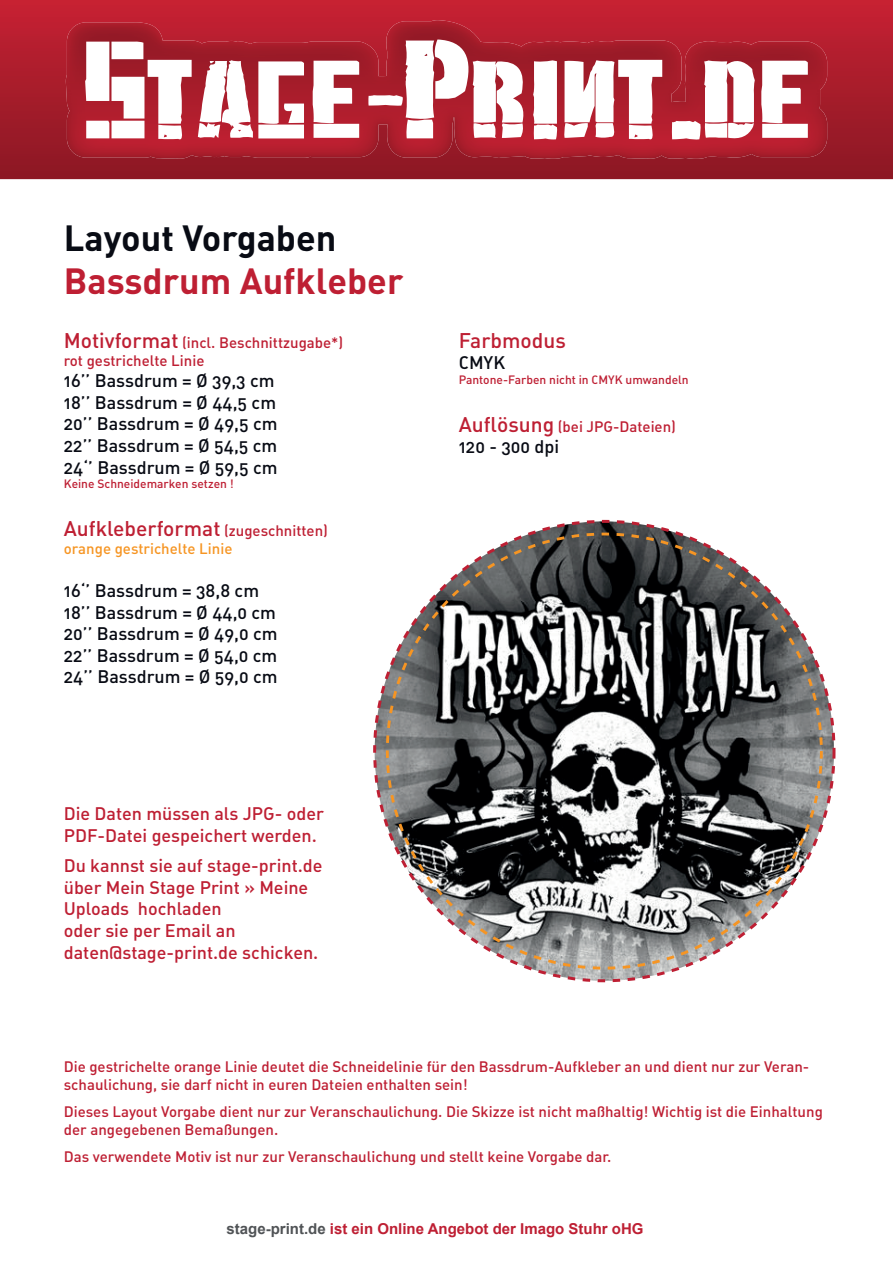
<style>
.page{position:relative;width:893px;height:1263px;background:#fff}
.page>*{position:absolute;margin:0;border:0;box-sizing:border-box;transform-origin:0 0}
.t1{font:36px "DIN Bold Alternate";color:#be1f33}
.t2{font:36px "DIN Bold Alternate";color:#080b14}
.t3{font:21px "DIN Medium Alternate";color:#be1f33}
.t4{font:18px/21.6px "DIN Medium Alternate";color:#080b14}
.t5{font:18px/21.6px "DIN Medium Alternate";color:#be1f33}
.t6{font:15px/18px "DIN Medium Alternate";color:#be1f33}
.t7{font:700 15px "Arial";color:#be1f33}
.t8{font:15px "DIN Medium Alternate";color:#f69523}
.t9{font:12px "DIN Medium Alternate";color:#be1f33}
.s1{font-size:21px}
.s2{font-size:15px}
.s3{color:#505356}
</style>
<div class="page">
<svg style="left:0;top:0;width:893px;height:179px;background:#aa1c2b"></svg>
<img style="left:66px;top:20px;width:559px;height:139px">
<svg style="left:85px;top:39px;width:723px;height:102px"></svg>
<img style="left:375px;top:521px;width:459px;height:460px;border-radius:230px">
<h1 class="t2" style="left:64px;top:214px;width:274px">Layout Vorgaben</h1>
<h1 class="t1" style="left:64px;top:258px;width:341px">Bassdrum Aufkleber</h1>
<p class="t6" style="left:64px;top:333px;width:281px"><span class="s1">Motivformat</span> (incl. Beschnittzugabe*) rot gestrichelte Linie</p>
<p class="t4" style="left:64px;top:369px;width:215px">16’’ Bassdrum = Ø 39,3 cm<br>18’’ Bassdrum = Ø 44,5 cm<br>20’’ Bassdrum = Ø 49,5 cm<br>22’’ Bassdrum = Ø 54,5 cm<br>24‘’ Bassdrum = Ø 59,5 cm</p>
<p class="t9" style="left:64px;top:476px;width:172px">Keine Schneidemarken setzen !</p>
<h2 class="t3" style="left:64px;top:515px;width:266px">Aufkleberformat <span class="s2">(zugeschnitten)</span></h2>
<p class="t8" style="left:64px;top:539px;width:170px">orange gestrichelte Linie</p>
<p class="t4" style="left:64px;top:579px;width:215px">16‘’ Bassdrum = 38,8 cm<br>18’’ Bassdrum = Ø 44,0 cm<br>20’’ Bassdrum = Ø 49,0 cm<br>22’’ Bassdrum = Ø 54,0 cm<br>24’’ Bassdrum = Ø 59,0 cm</p>
<p class="t5" style="left:64px;top:802px;width:262px">Die Daten müssen als JPG- oder<br>PDF-Datei gespeichert werden.</p>
<p class="t5" style="left:64px;top:854px;width:260px">Du kannst sie auf stage-print.de über Mein Stage Print » Meine<br>Uploads hochladen<br>oder sie per Email an daten@stage-print.de schicken.</p>
<h2 class="t3" style="left:459px;top:327px;width:109px">Farbmodus</h2>
<p class="t4" style="left:459px;top:352px;width:48px">CMYK</p>
<p class="t9" style="left:459px;top:372px;width:232px">Pantone-Farben nicht in CMYK umwandeln</p>
<p class="t6" style="left:459px;top:417px;width:219px"><span class="s1">Auflösung</span> (bei JPG-Dateien)</p>
<p class="t4" style="left:459px;top:435px;width:102px">120 - 300 dpi</p>
<p class="t6" style="left:64px;top:1057px;width:747px">Die gestrichelte orange Linie deutet die Schneidelinie für den Bassdrum-Aufkleber an und dient nur zur Veran&shy;schaulichung, sie darf nicht in euren Dateien enthalten sein!</p>
<p class="t6" style="left:64px;top:1102px;width:761px">Dieses Layout Vorgabe dient nur zur Veranschaulichung. Die Skizze ist nicht maßhaltig! Wichtig ist die Einhaltung der angegebenen Bemaßungen.</p>
<p class="t6" style="left:64px;top:1147px;width:549px">Das verwendete Motiv ist nur zur Veranschaulichung und stellt keine Vorgabe dar.</p>
<p class="t7" style="left:227px;top:1218px;width:418px"><span class="s3">stage-print.de</span> ist ein Online Angebot der Imago Stuhr oHG</p>
</div>
